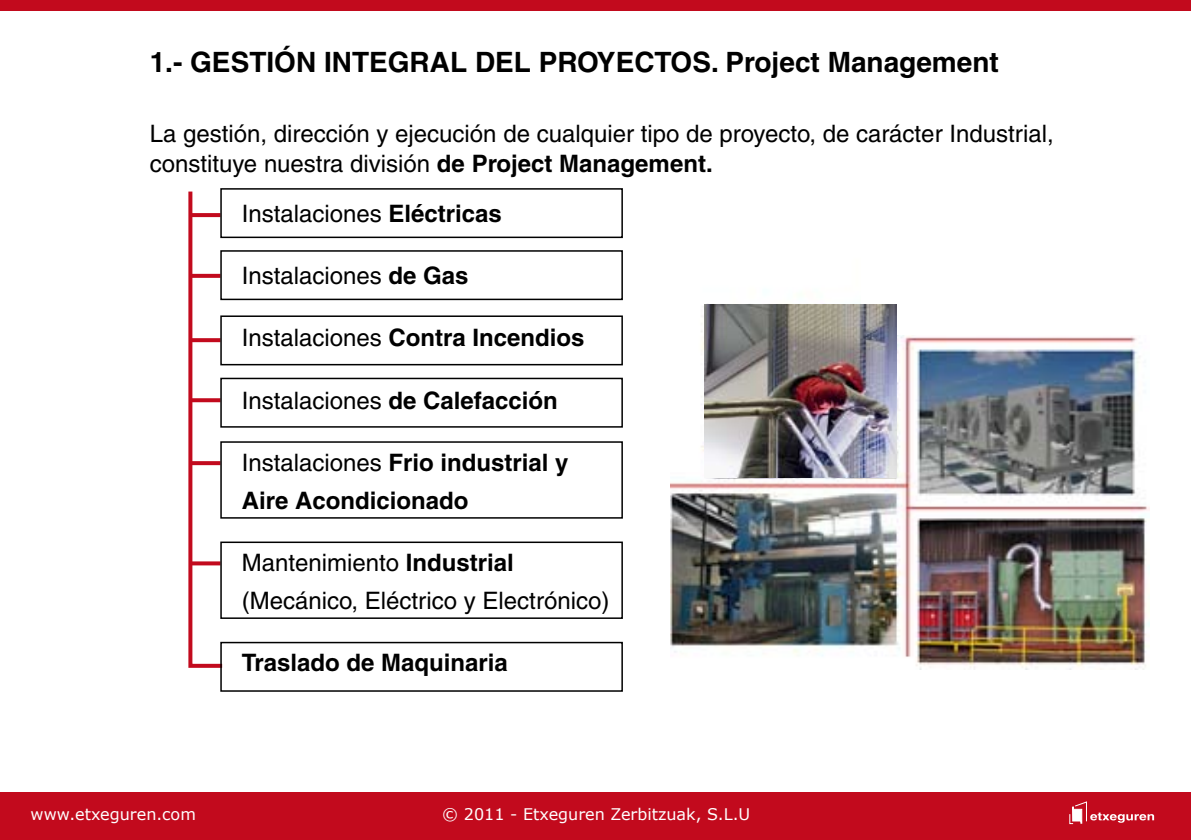
<style>
.page{position:relative;width:1191px;height:840px;background:#fff}
.page>*{position:absolute;margin:0;border:0;box-sizing:border-box;transform-origin:0 0}
.t1{font:700 28px "Helvetica LT";color:#000}
.t2{font:24px/30px "Helvetica LT";color:#000}
.t3{font:700 24px/38px "Helvetica LT";color:#000}
.t4{font:16px "Verdana";color:#fff}
.s1{font-weight:700}
.s2{font-weight:400}
</style>
<div class="page">
<div style="left:0;top:0;width:1191px;height:10px;background:#c20a1d"></div>
<svg style="left:188px;top:191px;width:38px;height:477px"></svg>
<svg style="left:190px;top:561px;width:30px;height:4px"></svg>
<svg style="left:190px;top:461px;width:30px;height:4px"></svg>
<svg style="left:190px;top:398px;width:30px;height:4px"></svg>
<svg style="left:190px;top:338px;width:30px;height:4px"></svg>
<svg style="left:190px;top:274px;width:30px;height:4px"></svg>
<svg style="left:190px;top:213px;width:30px;height:4px"></svg>
<div style="left:220px;top:541px;width:403px;height:77px;border:2px solid #000"></div>
<div style="left:220px;top:441px;width:403px;height:77px;border:2px solid #000"></div>
<div style="left:220px;top:641px;width:403px;height:50px;border:2px solid #000"></div>
<div style="left:220px;top:377px;width:403px;height:50px;border:2px solid #000"></div>
<div style="left:220px;top:315px;width:403px;height:50px;border:2px solid #000"></div>
<div style="left:220px;top:250px;width:403px;height:50px;border:2px solid #000"></div>
<div style="left:220px;top:188px;width:403px;height:50px;border:2px solid #000"></div>
<div style="left:0;top:792px;width:1191px;height:47px;background:#c20a1d"></div>
<svg style="left:1069px;top:801px;width:85px;height:22px"></svg>
<img style="left:671px;top:304px;width:478px;height:365px">
<div style="left:861px;top:210px;width:290px;height:124px;background:#fff"></div>
<img style="left:704px;top:305px;width:192px;height:172px">
<p class="t1" style="left:150px;top:45px;width:850px">1.- GESTIÓN INTEGRAL DEL PROYECTOS. Project Management</p>
<p class="t2" style="left:150px;top:119px;width:905px">La gestión, dirección y ejecución de cualquier tipo de proyecto, de carácter Industrial, constituye nuestra división <span class="s1">de Project Management.</span></p>
<p class="t2" style="left:242px;top:199px;width:262px">Instalaciones <span class="s1">Eléctricas</span></p>
<p class="t2" style="left:242px;top:261px;width:228px">Instalaciones <span class="s1">de Gas</span></p>
<p class="t3" style="left:242px;top:318px;width:344px"><span class="s2">Instalaciones</span> Contra Incendios</p>
<p class="t2" style="left:242px;top:385px;width:318px">Instalaciones <span class="s1">de Calefacción</span></p>
<p class="t3" style="left:242px;top:442px;width:328px"><span class="s2">Instalaciones</span> Frio industrial y<br>Aire Acondicionado</p>
<p class="t2" style="left:242px;top:543px;width:369px;line-height:38px">Mantenimiento <span class="s1">Industrial </span>(Mecánico, Eléctrico y Electrónico)</p>
<p class="t3" style="left:242px;top:642px;width:268px">Traslado de Maquinaria</p>
<p class="t4" style="left:31px;top:803px;width:167px">www.etxeguren.com</p>
<p class="t4" style="left:442px;top:803px;width:309px">© 2011 - Etxeguren Zerbitzuak, S.L.U</p>
</div>
